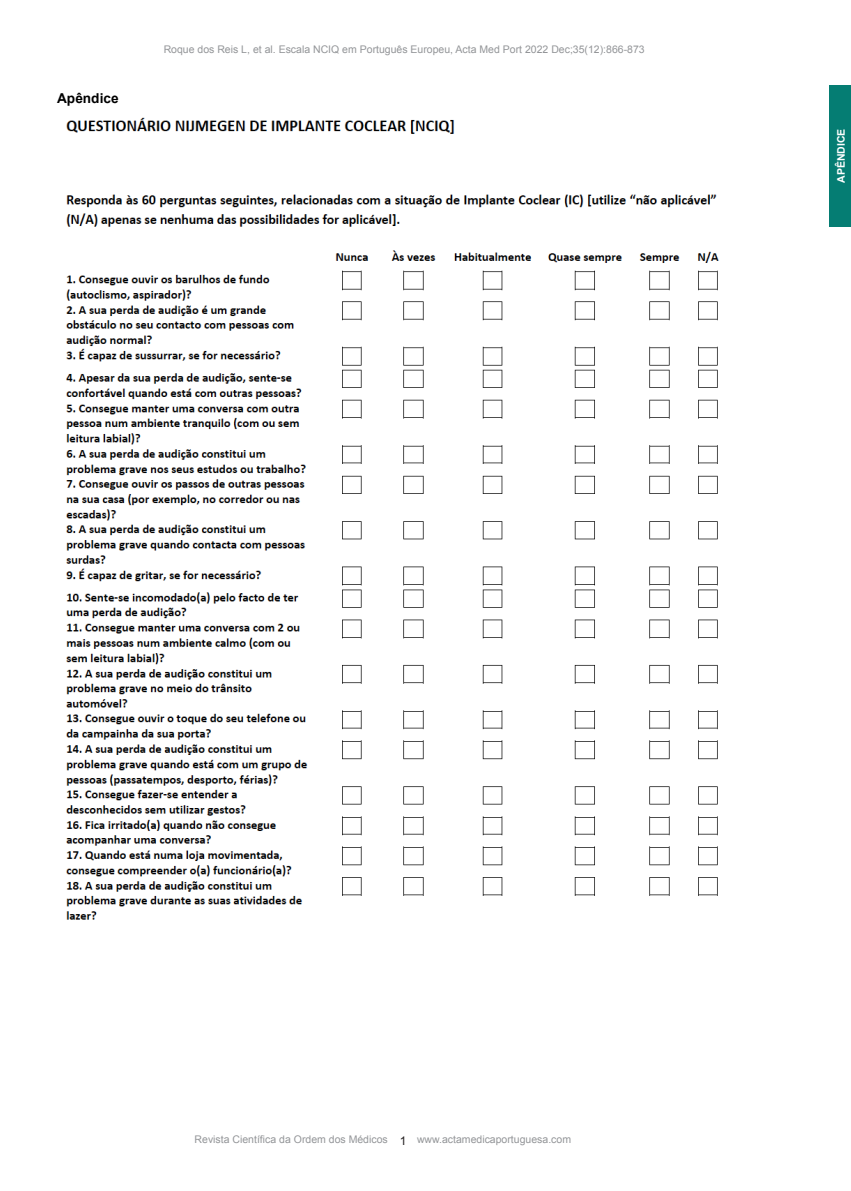
<style>
.page{position:relative;width:851px;height:1191px;background:#fff}
.page>*{position:absolute;margin:0;border:0;box-sizing:border-box;transform-origin:0 0}
.t1{font:700 13.65px "Arial";color:#000}
.t2{font:12px "Arial";color:#231f20}
.SUBTITULO{font:10.5px "Arial";color:#939598}
.t3{font:700 10.5px "Arial";color:#fff}
</style>
<div class="page">
<div style="left:829px;top:85px;width:22px;height:142px;background:#057d73"></div>
<img style="left:66px;top:117px;width:653px;height:803px">
<p class="t1" style="left:57px;top:89px;width:63px">Apêndice</p>
<p class="SUBTITULO" style="left:164px;top:42px;width:482px">Roque dos Reis L, et al. Escala NCIQ em Português Europeu, Acta Med Port 2022 Dec;35(12):866-873</p>
<p class="t3" style="left:833px;top:183px;width:56px;rotate:-90deg">APÊNDICE</p>
<p class="SUBTITULO" style="left:195px;top:1132px;width:195px">Revista Científica da Ordem dos Médicos</p>
<p class="SUBTITULO" style="left:417px;top:1132px;width:156px">www.actamedicaportuguesa.com</p>
<p class="t2" style="left:400px;top:1132px;width:8px">1</p>
</div>
